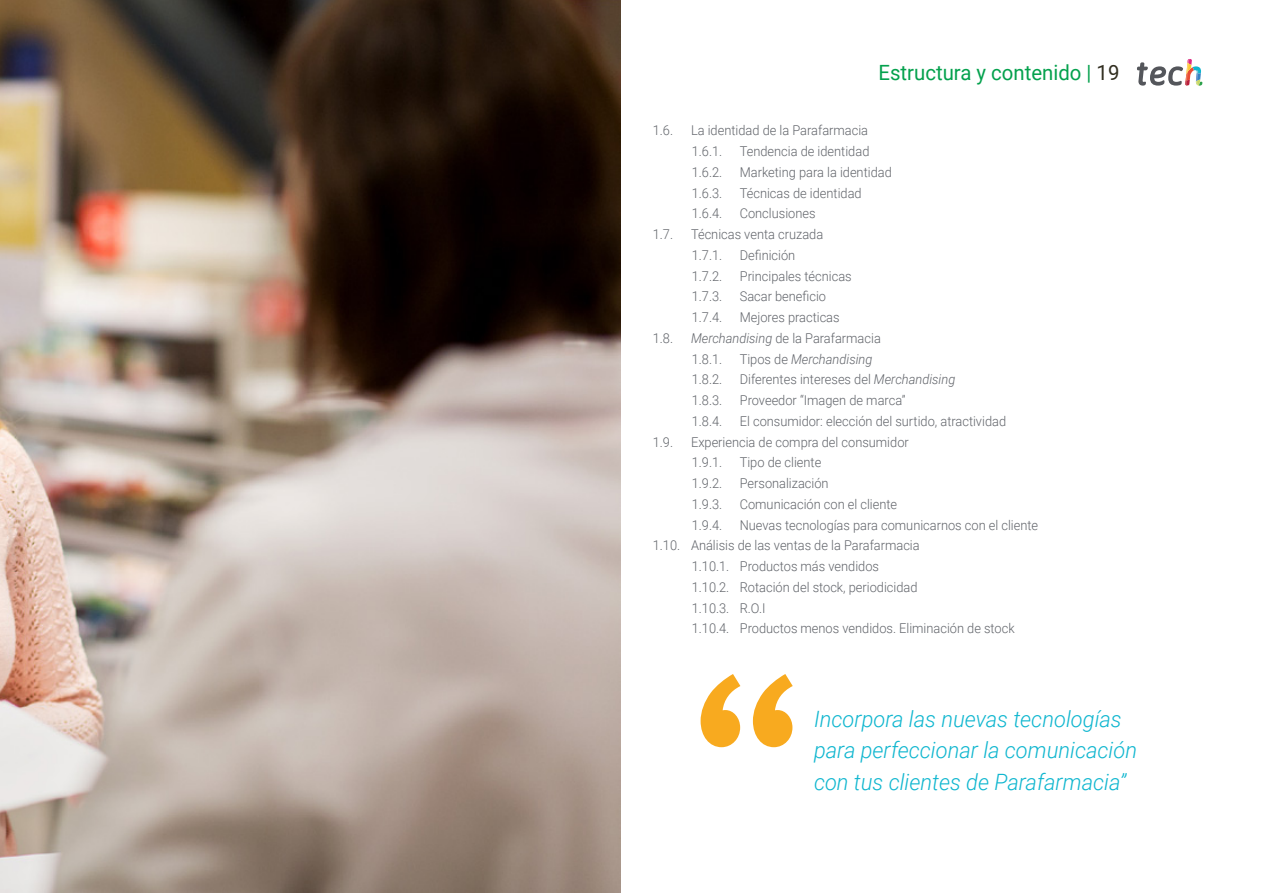
<style>
.page{position:relative;width:1263px;height:893px;background:#fff}
.page>*{position:absolute;margin:0;border:0;box-sizing:border-box;transform-origin:0 0}
.t1{font:italic 300 22.5px/31.5px "Roboto";color:#0fb6cf}
.t2{font:21px "Roboto";color:#04a14d}
.t3{font:300 13.5px/20.7px "Roboto";color:#61646a;scale:.95 1}
.t4{font:italic 300 13.5px "Roboto";color:#61646a;scale:.95 1}
.s1{color:#312e20}
.s2{font-style:italic}
.s3{font-style:normal}
</style>
<div class="page">
<img style="left:0;top:0;width:621px;height:893px">
<svg style="left:1137px;top:59px;width:65px;height:27px"></svg>
<svg style="left:701px;top:674px;width:92px;height:73px"></svg>
<h2 class="t2" style="left:878px;top:57px;width:242px">Estructura y contenido | <span class="s1">19</span></h2>
<p class="t3" style="left:653px;top:120px;width:23px">1.6.</p>
<p class="t3" style="left:691px;top:120px;width:188px">La identidad de la Parafarmacia<br>1.6.1.</p>
<p class="t3" style="left:740px;top:141px;width:138px">Tendencia de identidad</p>
<p class="t3" style="left:692px;top:161px;width:34px">1.6.2.</p>
<p class="t3" style="left:740px;top:161px;width:162px">Marketing para la identidad</p>
<p class="t3" style="left:692px;top:182px;width:34px">1.6.3.</p>
<p class="t3" style="left:740px;top:182px;width:130px">Técnicas de identidad</p>
<p class="t3" style="left:692px;top:203px;width:34px">1.6.4.</p>
<p class="t3" style="left:740px;top:203px;width:81px">Conclusiones</p>
<p class="t3" style="left:653px;top:224px;width:23px">1.7.</p>
<p class="t3" style="left:691px;top:224px;width:141px">Técnicas venta cruzada<br>1.7.1.</p>
<p class="t3" style="left:740px;top:244px;width:60px">Definición</p>
<p class="t3" style="left:692px;top:265px;width:34px">1.7.2.</p>
<p class="t3" style="left:740px;top:265px;width:119px">Principales técnicas</p>
<p class="t3" style="left:692px;top:286px;width:34px">1.7.3.</p>
<p class="t3" style="left:740px;top:286px;width:92px">Sacar beneficio</p>
<p class="t3" style="left:692px;top:307px;width:34px">1.7.4.</p>
<p class="t3" style="left:740px;top:307px;width:107px">Mejores practicas</p>
<p class="t3" style="left:653px;top:327px;width:23px">1.8.</p>
<p class="t3" style="left:691px;top:327px;width:201px"><span class="s2">Merchandising</span> de la Parafarmacia<br>1.8.1.</p>
<p class="t4" style="left:740px;top:349px;width:141px"><span class="s3">Tipos de</span> Merchandising</p>
<p class="t3" style="left:692px;top:369px;width:34px">1.8.2.</p>
<p class="t3" style="left:740px;top:369px;width:228px">Diferentes intereses del <span class="s2">Merchandising</span></p>
<p class="t3" style="left:692px;top:390px;width:34px">1.8.3.</p>
<p class="t3" style="left:740px;top:390px;width:176px">Proveedor “Imagen de marca”</p>
<p class="t3" style="left:692px;top:410px;width:34px">1.8.4.</p>
<p class="t3" style="left:740px;top:410px;width:282px">El consumidor: elección del surtido, atractividad</p>
<p class="t3" style="left:653px;top:431px;width:23px">1.9.</p>
<p class="t3" style="left:691px;top:431px;width:231px">Experiencia de compra del consumidor<br>1.9.1.</p>
<p class="t3" style="left:740px;top:452px;width:87px">Tipo de cliente</p>
<p class="t3" style="left:692px;top:473px;width:34px">1.9.2.</p>
<p class="t3" style="left:740px;top:473px;width:95px">Personalización</p>
<p class="t3" style="left:692px;top:493px;width:34px">1.9.3.</p>
<p class="t3" style="left:740px;top:493px;width:167px">Comunicación con el cliente</p>
<p class="t3" style="left:692px;top:514px;width:34px">1.9.4.</p>
<p class="t3" style="left:740px;top:514px;width:316px">Nuevas tecnologías para comunicarnos con el cliente</p>
<p class="t3" style="left:653px;top:535px;width:282px">1.10. Análisis de las ventas de la Parafarmacia</p>
<p class="t3" style="left:692px;top:556px;width:199px">1.10.1. Productos más vendidos</p>
<p class="t3" style="left:692px;top:576px;width:239px">1.10.2. Rotación del stock, periodicidad</p>
<p class="t3" style="left:692px;top:597px;width:79px">1.10.3. R.O.I</p>
<p class="t3" style="left:692px;top:618px;width:341px">1.10.4. Productos menos vendidos. Eliminación de stock</p>
<h1 class="t1" style="left:814px;top:702px;width:325px">Incorpora las nuevas tecnologías para perfeccionar la comunicación con tus clientes de Parafarmacia”</h1>
</div>
